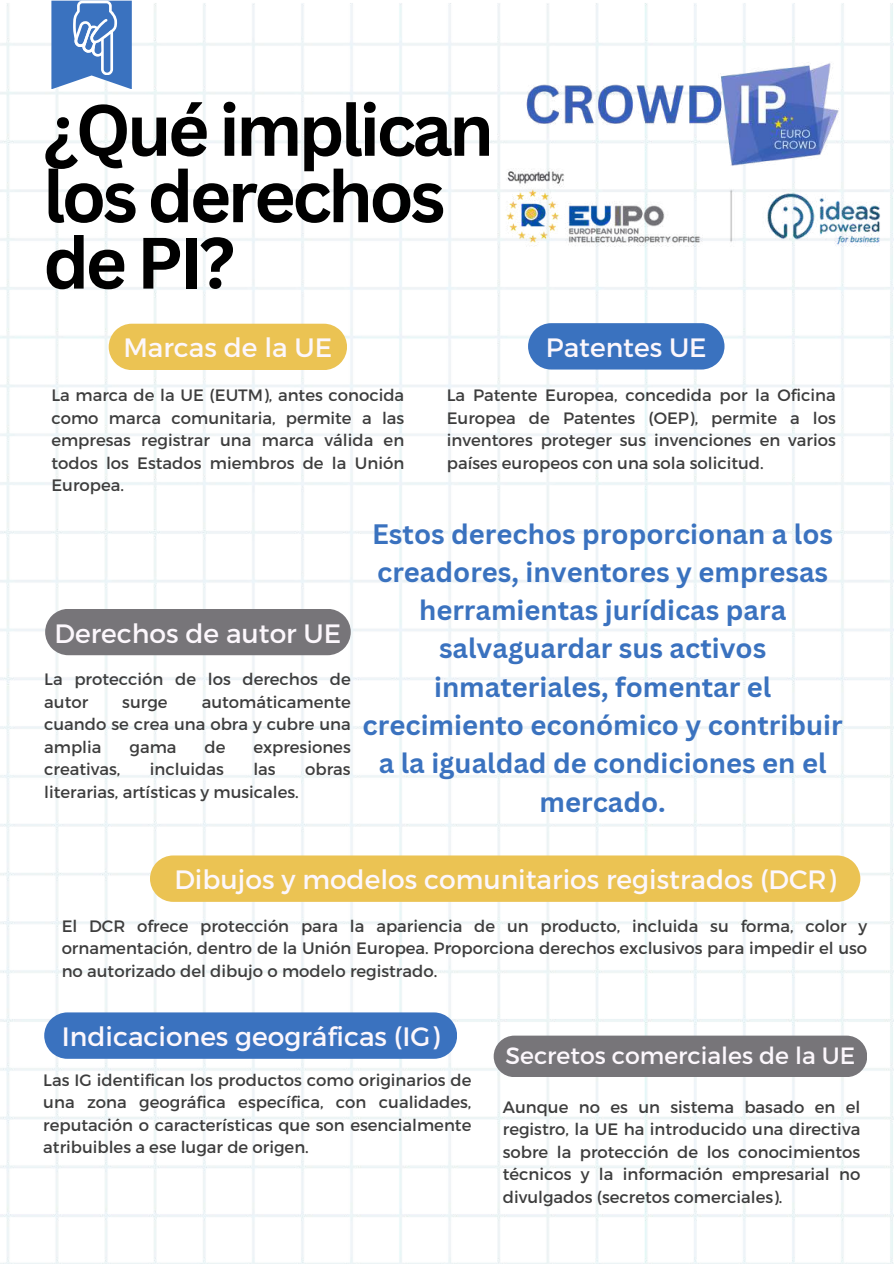
<style>
.page{position:relative;width:894px;height:1264px;background:#fff}
.page>*{position:absolute;margin:0;border:0;box-sizing:border-box;transform-origin:0 0}
.t1{font:700 70.95px/66.3px "Canva Sans";letter-spacing:-.05em;color:#000}
.t2{font:700 27.3px/38.2px "Canva Sans";color:#3a72bf;text-align:center}
.t3{font:26.55px "Montserrat";color:#fcf7fc}
.t4{font:23.55px "Montserrat";color:#fcf7fc}
.t5{font:16.5px/22.5px "Montserrat";color:#3d3d3d;text-align:justify}
</style>
<div class="page">
<img style="left:0;top:0;width:893px;height:1263px">
<svg style="left:51px;top:1px;width:81px;height:88px"></svg>
<img style="left:504px;top:45px;width:373px;height:78px">
<svg style="left:528px;top:323px;width:196px;height:46px"></svg>
<div style="left:109px;top:324px;width:238px;height:46px;background:#ebc353"></div>
<img style="left:488px;top:123px;width:405px;height:168px">
<div style="left:150px;top:855px;width:710px;height:46px;background:#ebc353"></div>
<div style="left:45px;top:609px;width:305px;height:46px;background:#777579"></div>
<div style="left:493px;top:1035px;width:374px;height:42px;background:#777579;border-radius:21px"></div>
<div style="left:44px;top:1012px;width:413px;height:46px;background:#3a72bf"></div>
<h1 class="t1" style="left:43px;top:95px;width:452px">¿Qué implican los derechos de PI?</h1>
<h3 class="t3" style="left:123px;top:331px;width:210px">Marcas de la UE</h3>
<h3 class="t3" style="left:545px;top:330px;width:162px">Patentes UE</h3>
<p class="t5" style="left:51px;top:383px;width:354px">La marca de la UE (EUTM), antes conocida como marca comunitaria, permite a las empresas registrar una marca válida en todos los Estados miembros de la Unión Europea.</p>
<p class="t5" style="left:446px;top:383px;width:390px">La Patente Europea, concedida por la Oficina Europea de Patentes (OEP), permite a los inventores proteger sus invenciones en varios países europeos con una sola solicitud.</p>
<h3 class="t3" style="left:55px;top:616px;width:288px">Derechos de autor UE</h3>
<p class="t5" style="left:44px;top:667px;width:308px">La protección de los derechos de autor</p>
<p class="t5" style="left:44px;top:689px;width:308px;text-indent:157px">automáticamente cuando se crea una obra y cubre una amplia</p>
<p class="t5" style="left:122px;top:689px;width:47px">surge</p>
<p class="t5" style="left:129px;top:734px;width:49px">gama</p>
<p class="t5" style="left:204px;top:734px;width:22px">de</p>
<p class="t5" style="left:253px;top:734px;width:99px">expresiones</p>
<p class="t5" style="left:44px;top:757px;width:78px">creativas,</p>
<p class="t5" style="left:150px;top:757px;width:75px">incluidas</p>
<p class="t5" style="left:253px;top:757px;width:24px">las</p>
<p class="t5" style="left:305px;top:757px;width:47px">obras</p>
<p class="t5" style="left:44px;top:779px;width:256px">literarias, artísticas y musicales.</p>
<h2 class="t2" style="left:362px;top:514px;width:481px">Estos derechos proporcionan a los creadores, inventores y empresas herramientas jurídicas para salvaguardar sus activos inmateriales, fomentar el crecimiento económico y contribuir a la igualdad de condiciones en el mercado.</h2>
<h3 class="t3" style="left:174px;top:862px;width:663px">Dibujos y modelos comunitarios registrados (DCR)</h3>
<p class="t5" style="left:62px;top:913px;width:806px">El DCR ofrece protección para la apariencia de un producto, incluida su forma, color y ornamentación, dentro de la Unión Europea. Proporciona derechos exclusivos para impedir el uso no autorizado del dibujo o modelo registrado.</p>
<h3 class="t3" style="left:62px;top:1019px;width:379px">Indicaciones geográficas (IG)</h3>
<p class="t5" style="left:43px;top:1067px;width:429px">Las IG identifican los productos como originarios de una zona geográfica específica, con cualidades, reputación o características que son esencialmente atribuibles a ese lugar de origen.</p>
<h3 class="t4" style="left:505px;top:1040px;width:351px">Secretos comerciales de la UE</h3>
<p class="t5" style="left:502px;top:1094px;width:359px">Aunque no es un sistema basado en el registro, la UE ha introducido una directiva sobre la protección de los conocimientos técnicos y la información empresarial no divulgados (secretos comerciales).</p>
</div>
